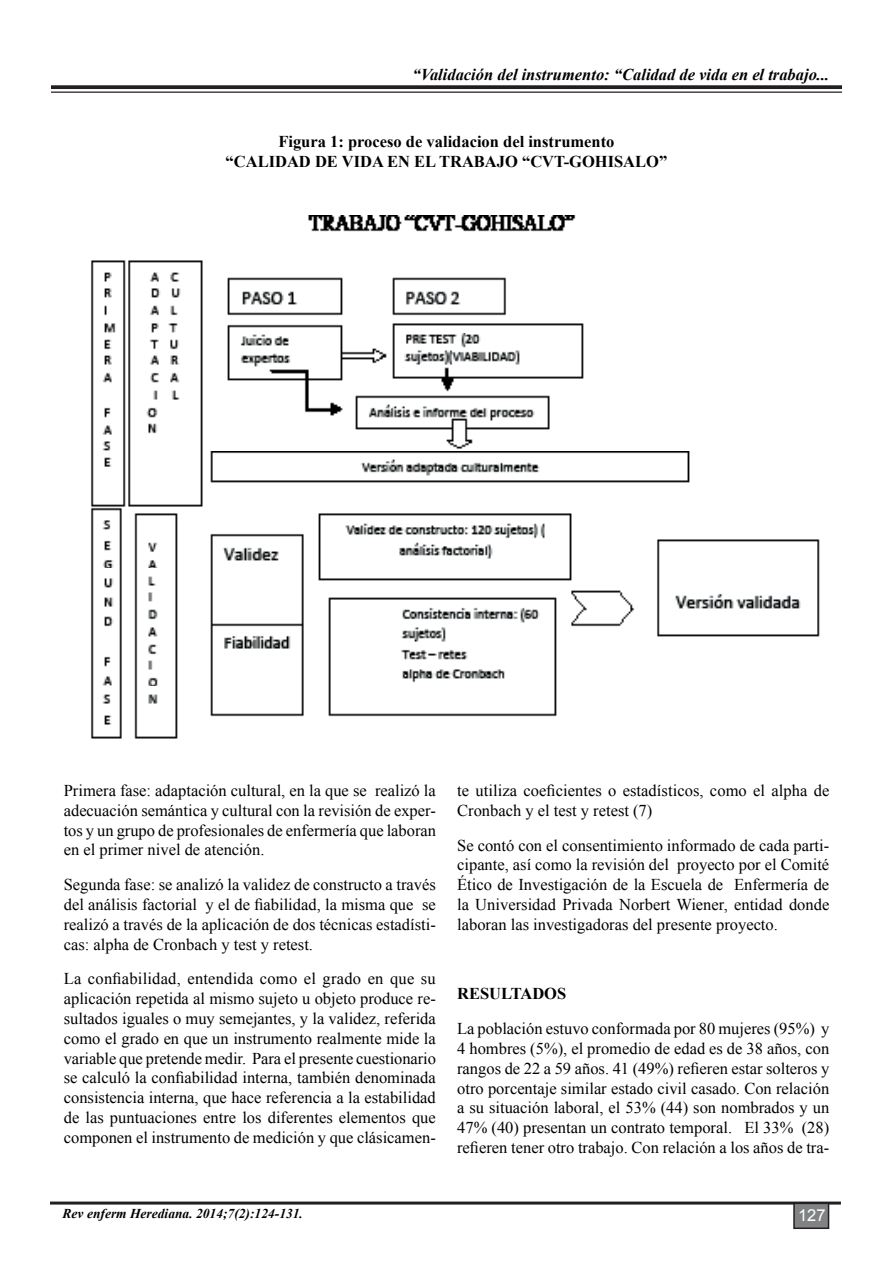
<style>
.page{position:relative;width:893px;height:1263px;background:#fff}
.page>*{position:absolute;margin:0;border:0;box-sizing:border-box;transform-origin:0 0}
.t1{font:16.5px/19.8px "Times New Roman";color:#000001;text-align:justify}
.t2{font:700 16.5px/19.8px "Times New Roman";color:#000001;text-align:center}
.t3{font:italic 700 16.5px "Times New Roman";color:#000001}
.t4{font:16.5px "Arial";color:#fff}
.t5{font:italic 700 13.5px "Times New Roman";color:#000001}
</style>
<div class="page">
<hr style="left:50px;top:1201px;width:791px;height:3px;background:#231f20">
<div style="left:794px;top:1203px;width:34px;height:25px;background:#808285"></div>
<div style="left:793px;top:1202px;width:36px;height:27px;border:2px solid #231f20"></div>
<svg style="left:51px;top:85px;width:791px;height:4px;background:#322e2f"></svg>
<hr style="left:51px;top:92px;width:791px;height:1px;background:#231f20">
<img style="left:91px;top:215px;width:729px;height:524px">
<p class="t3" style="left:413px;top:63px;width:418px">“Validación del instrumento: “Calidad de vida en el trabajo...</p>
<p class="t2" style="left:226px;top:131px;width:443px">Figura 1: proceso de validacion del instrumento<br>“CALIDAD DE VIDA EN EL TRABAJO “CVT-GOHISALO”</p>
<p class="t1" style="left:64px;top:780px;width:374px">Primera fase: adaptación cultural, en la que se realizó la adecuación semántica y cultural con la revisión de exper&shy;tos y un grupo de profesionales de enfermería que laboran en el primer nivel de atención.</p>
<p class="t1" style="left:64px;top:874px;width:374px">Segunda fase: se analizó la validez de constructo a través del análisis factorial y el de fiabilidad, la misma que se realizó a través de la aplicación de dos técnicas estadísti&shy;cas: alpha de Cronbach y test y retest.</p>
<p class="t1" style="left:64px;top:969px;width:374px">La confiabilidad, entendida como el grado en que su aplicación repetida al mismo sujeto u objeto produce re&shy;sultados iguales o muy semejantes, y la validez, referida como el grado en que un instrumento realmente mide la variable que pretende medir. Para el presente cuestionario se calculó la confiabilidad interna, también denominada consistencia interna, que hace referencia a la estabilidad de las puntuaciones entre los diferentes elementos que componen el instrumento de medición y que clásicamen-</p>
<p class="t1" style="left:457px;top:780px;width:374px">te utiliza coeficientes o estadísticos, como el alpha de<br>Cronbach y el test y retest (7)</p>
<p class="t1" style="left:457px;top:835px;width:374px">Se contó con el consentimiento informado de cada parti&shy;cipante, así como la revisión del proyecto por el Comité Ético de Investigación de la Escuela de Enfermería de la Universidad Privada Norbert Wiener, entidad donde laboran las investigadoras del presente proyecto.</p>
<p class="t2" style="left:457px;top:983px;width:111px">RESULTADOS</p>
<p class="t1" style="left:457px;top:1018px;width:374px">La población estuvo conformada por 80 mujeres (95%) y 4 hombres (5%), el promedio de edad es de 38 años, con rangos de 22 a 59 años. 41 (49%) refieren estar solteros y otro porcentaje similar estado civil casado. Con relación a su situación laboral, el 53% (44) son nombrados y un 47% (40) presentan un contrato temporal. El 33% (28) refieren tener otro trabajo. Con relación a los años de tra-</p>
<p class="t5" style="left:63px;top:1204px;width:242px">Rev enferm Herediana. 2014;7(2):124-131.</p>
<p class="t4" style="left:798px;top:1205px;width:29px">127</p>
</div>
